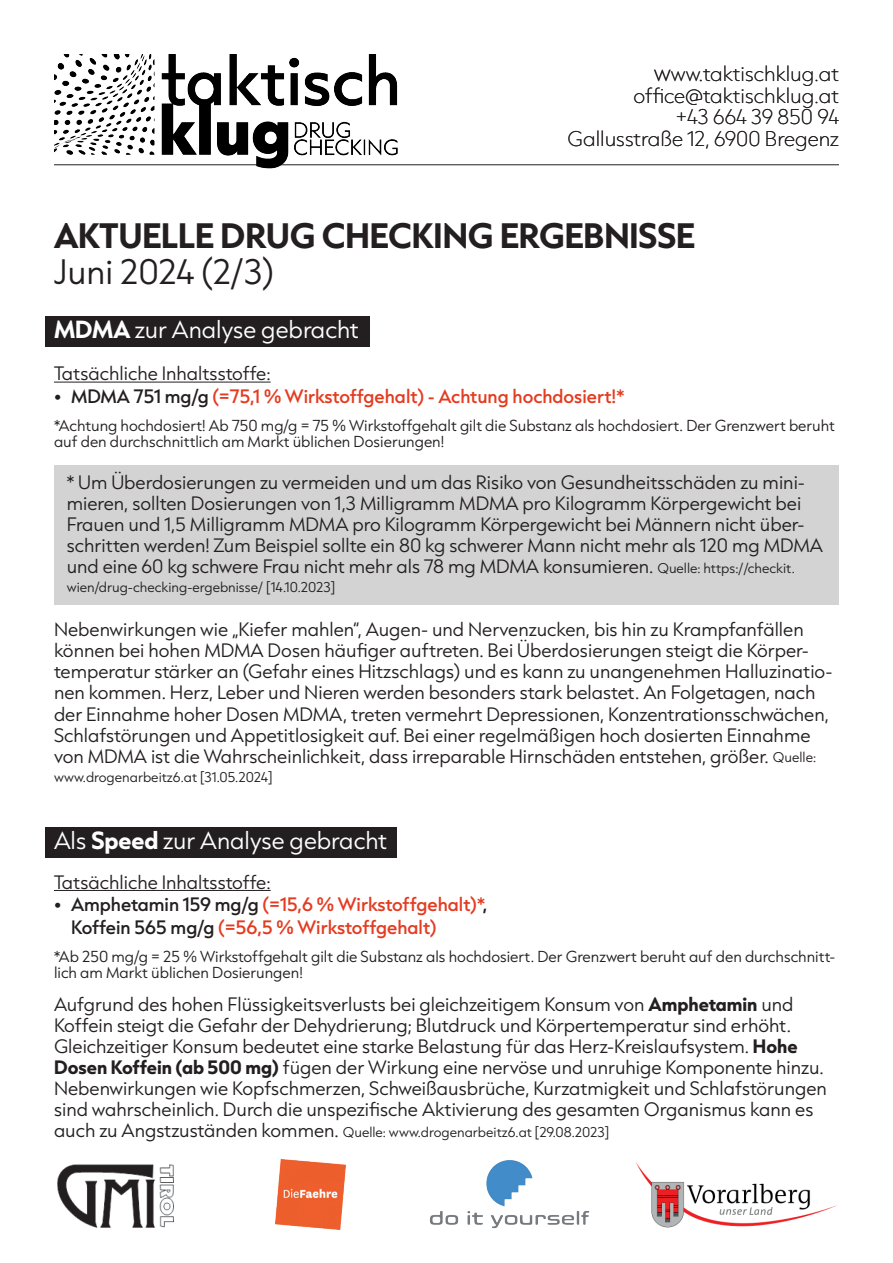
<style>
.page{position:relative;width:893px;height:1263px;background:#fff}
.page>*{position:absolute;margin:0;border:0;box-sizing:border-box;transform-origin:0 0}
.t1{font:700 30px "Capitana";color:#231f20}
.t2{font:300 30px "Capitana";color:#231f20}
.t3{font:300 21px "Capitana";color:#fff}
.t4{font:100 18px/21.6px "Capitana";color:#231f20;text-align:right}
.t5{font:300 16.5px/21px "Capitana";color:#231f20}
.t6{font:500 16.5px/22.5px "Capitana";color:#e43b20}
.t7{font:300 13.5px/16.2px "Capitana";color:#231f20}
.t8{font:300 12px "Capitana";color:#231f20}
.s1{font-size:21px}
.s2{font-weight:700}
.s3{font-weight:300;color:#231f20}
.s4{color:#231f20}
.s5{font-size:12px}
.s6{font-size:16.5px}
</style>
<div class="page">
<img style="left:57px;top:1164px;width:117px;height:64px">
<img style="left:276px;top:1159px;width:70px;height:70px">
<img style="left:430px;top:1160px;width:160px;height:69px">
<img style="left:636px;top:1162px;width:201px;height:65px">
<hr style="left:54px;top:165px;width:785px;height:1px;background:#231f20">
<div style="left:45px;top:827px;width:351px;height:30px;background:#231f20"></div>
<div style="left:45px;top:316px;width:325px;height:31px;background:#231f20"></div>
<hr style="left:54px;top:382px;width:217px;height:1px;background:#231f20">
<hr style="left:54px;top:890px;width:217px;height:1px;background:#231f20">
<div style="left:54px;top:465px;width:785px;height:139px;background:#d2d3d2"></div>
<img style="left:54px;top:54px;width:354px;height:115px">
<p class="t4" style="left:568px;top:63px;width:273px"><span class="s1">w</span>ww.taktischklug.at office@taktischklug.at<br>+43 664 39 850 94<br>Gallusstraße 12, 6900 Bregenz</p>
<h1 class="t1" style="left:54px;top:213px;width:643px">AKTUELLE DRUG CHECKING ERGEBNISSE</h1>
<h1 class="t2" style="left:54px;top:250px;width:221px">Juni 2024 (2/3)</h1>
<p class="t3" style="left:54px;top:314px;width:306px"><span class="s2">MDMA</span> zur Analyse gebracht</p>
<p class="t5" style="left:54px;top:363px;width:218px">Tatsächliche Inhaltsstoffe:</p>
<p class="t6" style="left:54px;top:384px;width:572px"><span class="s3">•</span> <span class="s4">MDMA 751 mg/g</span> (=75,1 % Wirkstoffgehalt) - Achtung hochdosiert!*</p>
<p class="t7" style="left:54px;top:417px;width:782px">*Achtung hochdosiert! Ab 750 mg/g = 75 % Wirkstoffgehalt gilt die Substanz als hochdosiert. Der Grenzwert beruht auf den durchschnittlich am Markt üblichen Dosierungen!</p>
<p class="t5" style="left:67px;top:471px;width:758px">* Um Überdosierungen zu vermeiden und um das Risiko von Gesundheitsschäden zu mini&shy;mieren, sollten Dosierungen von 1,3 Milligramm MDMA pro Kilogramm Körpergewicht bei Frauen und 1,5 Milligramm MDMA pro Kilogramm Körpergewicht bei Männern nicht über&shy;schritten werden! Zum Beispiel sollte ein 80 kg schwerer Mann nicht mehr als 120 mg MDMA und eine 60 kg schwere Frau nicht mehr als 78 mg MDMA konsumieren. <span class="s5">Quelle: https://checkit.</span></p>
<p class="t8" style="left:67px;top:578px;width:270px">wien/drug-checking-ergebnisse/ [14.10.2023]</p>
<p class="t5" style="left:54px;top:619px;width:780px">Nebenwirkungen wie „Kiefer mahlen“, Augen- und Nervenzucken, bis hin zu Krampfanfällen können bei hohen MDMA Dosen häufiger auftreten. Bei Überdosierungen steigt die Körper&shy;temperatur stärker an (Gefahr eines Hitzschlags) und es kann zu unangenehmen Halluzinatio&shy;nen kommen. Herz, Leber und Nieren werden besonders stark belastet. An Folgetagen, nach der Einnahme hoher Dosen MDMA, treten vermehrt Depressionen, Konzentrationsschwächen, Schlafstörungen und Appetitlosigkeit auf. Bei einer regelmäßigen hoch dosierten Einnahme von MDMA ist die Wahrscheinlichkeit, dass irreparable Hirnschäden entstehen, größer. <span class="s5">Quelle:</span></p>
<p class="t8" style="left:54px;top:768px;width:220px">www.drogenarbeitz6.at [31.05.2024]</p>
<p class="t3" style="left:54px;top:825px;width:335px">Als <span class="s2">Speed</span> zur Analyse gebracht</p>
<p class="t5" style="left:54px;top:871px;width:218px">Tatsächliche Inhaltsstoffe:</p>
<p class="t6" style="left:71px;top:893px;width:418px;text-indent:-17px"><span class="s3">•</span> <span class="s4">Amphetamin 159 mg/g</span> (=15,6 % Wirkstoffgehalt)*<span class="s4">,<br>Koffein 565 mg/g</span> (=56,5 % Wirkstoffgehalt)</p>
<p class="t7" style="left:54px;top:948px;width:783px">*Ab 250 mg/g = 25 % Wirkstoffgehalt gilt die Substanz als hochdosiert. Der Grenzwert beruht auf den durchschnitt&shy;lich am Markt üblichen Dosierungen!</p>
<p class="t5" style="left:54px;top:993px;width:774px">Aufgrund des hohen Flüssigkeitsverlusts bei gleichzeitigem Konsum von <span class="s2">Amphetamin</span> und Koffein steigt die Gefahr der Dehydrierung; Blutdruck und Körpertemperatur sind erhöht.<br>Gleichzeitiger Konsum bedeutet eine starke Belastung für das Herz-Kreislaufsystem. <span class="s2">Hohe Dosen Koffein (ab 500 mg)</span> fügen der Wirkung eine nervöse und unruhige Komponente hinzu.<br>Nebenwirkungen wie Kopfschmerzen, Schweißausbrüche, Kurzatmigkeit und Schlafstörungen sind wahrscheinlich. Durch die unspezifische Aktivierung des gesamten Organismus kann es</p>
<p class="t8" style="left:54px;top:1123px;width:557px"><span class="s6">auch zu Angstzuständen kommen.</span> Quelle: www.drogenarbeitz6.at [29.08.2023]</p>
</div>
